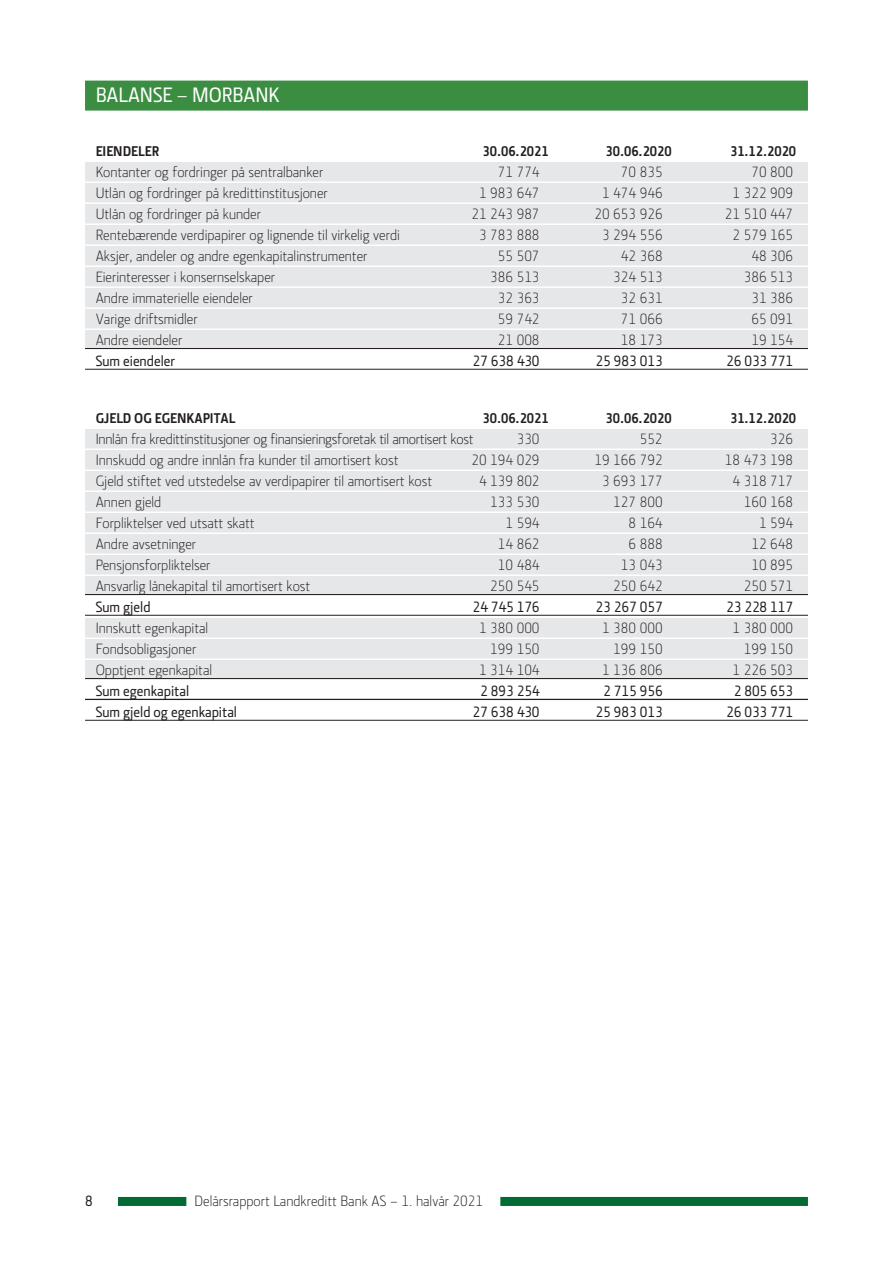
<style>
.page{position:relative;width:893px;height:1263px;background:#fff}
.page>*{position:absolute;margin:0;border:0;box-sizing:border-box;transform-origin:0 0}
.TABELL_Overskrift{font:500 21px "Section LK";color:#fff}
.TABELL_Brød{font:300 15px "Section LK";color:#231f20}
.TABELL_Sum_strekover{font:500 15px "Section LK";color:#231f20}
.TABELL_Mellomtittel{font:700 14.25px "Section LK";color:#231f20}
</style>
<div class="page">
<div style="left:118px;top:1197px;width:68px;height:9px;background:#006b32"></div>
<div style="left:500px;top:1197px;width:308px;height:9px;background:#006b32"></div>
<div style="left:85px;top:81px;width:723px;height:30px;background:#3b8d41"></div>
<div style="left:85px;top:162px;width:723px;height:19px;background:#e6e7e9"></div>
<div style="left:85px;top:183px;width:723px;height:19px;background:#e6e7e9"></div>
<div style="left:85px;top:204px;width:723px;height:19px;background:#e6e7e9"></div>
<div style="left:85px;top:225px;width:723px;height:19px;background:#e6e7e9"></div>
<div style="left:85px;top:246px;width:723px;height:19px;background:#e6e7e9"></div>
<div style="left:85px;top:267px;width:723px;height:19px;background:#e6e7e9"></div>
<div style="left:85px;top:288px;width:723px;height:19px;background:#e6e7e9"></div>
<div style="left:85px;top:309px;width:723px;height:19px;background:#e6e7e9"></div>
<div style="left:85px;top:330px;width:723px;height:19px;background:#e6e7e9"></div>
<hr style="left:85px;top:348px;width:723px;height:1px;background:#231f20">
<hr style="left:85px;top:369px;width:723px;height:1px;background:#231f20">
<div style="left:85px;top:429px;width:723px;height:19px;background:#e6e7e9"></div>
<div style="left:85px;top:450px;width:723px;height:19px;background:#e6e7e9"></div>
<div style="left:85px;top:471px;width:723px;height:19px;background:#e6e7e9"></div>
<div style="left:85px;top:492px;width:723px;height:19px;background:#e6e7e9"></div>
<div style="left:85px;top:513px;width:723px;height:19px;background:#e6e7e9"></div>
<div style="left:85px;top:534px;width:723px;height:19px;background:#e6e7e9"></div>
<div style="left:85px;top:555px;width:723px;height:19px;background:#e6e7e9"></div>
<div style="left:85px;top:576px;width:723px;height:19px;background:#e6e7e9"></div>
<hr style="left:85px;top:594px;width:723px;height:1px;background:#231f20">
<hr style="left:85px;top:615px;width:723px;height:1px;background:#231f20">
<div style="left:85px;top:618px;width:723px;height:19px;background:#e6e7e9"></div>
<div style="left:85px;top:639px;width:723px;height:19px;background:#e6e7e9"></div>
<div style="left:85px;top:660px;width:723px;height:19px;background:#e6e7e9"></div>
<hr style="left:85px;top:678px;width:723px;height:1px;background:#231f20">
<hr style="left:85px;top:699px;width:723px;height:1px;background:#231f20">
<hr style="left:85px;top:720px;width:723px;height:1px;background:#231f20">
<p class="TABELL_Overskrift" style="left:96px;top:83px;width:185px">BALANSE – MORBANK</p>
<p class="TABELL_Mellomtittel" style="left:96px;top:143px;width:65px">EIENDELER</p>
<p class="TABELL_Mellomtittel" style="left:483px;top:143px;width:68px">30.06.2021</p>
<p class="TABELL_Mellomtittel" style="left:606px;top:143px;width:68px">30.06.2020</p>
<p class="TABELL_Mellomtittel" style="left:730px;top:143px;width:68px">31.12.2020</p>
<p class="TABELL_Brød" style="left:96px;top:163px;width:229px">Kontanter og fordringer på sentralbanker</p>
<p class="TABELL_Brød" style="left:498px;top:163px;width:43px">71 774</p>
<p class="TABELL_Brød" style="left:621px;top:163px;width:43px">70 835</p>
<p class="TABELL_Brød" style="left:751px;top:163px;width:43px">70 800</p>
<p class="TABELL_Brød" style="left:96px;top:184px;width:234px">Utlån og fordringer på kredittinstitusjoner</p>
<p class="TABELL_Brød" style="left:479px;top:184px;width:62px">1 983 647</p>
<p class="TABELL_Brød" style="left:602px;top:184px;width:62px">1 474 946</p>
<p class="TABELL_Brød" style="left:732px;top:184px;width:62px">1 322 909</p>
<p class="TABELL_Brød" style="left:96px;top:205px;width:167px">Utlån og fordringer på kunder</p>
<p class="TABELL_Brød" style="left:471px;top:205px;width:70px">21 243 987</p>
<p class="TABELL_Brød" style="left:594px;top:205px;width:70px">20 653 926</p>
<p class="TABELL_Brød" style="left:725px;top:205px;width:70px">21 510 447</p>
<p class="TABELL_Brød" style="left:96px;top:226px;width:306px">Rentebærende verdipapirer og lignende til virkelig verdi</p>
<p class="TABELL_Brød" style="left:479px;top:226px;width:62px">3 783 888</p>
<p class="TABELL_Brød" style="left:602px;top:226px;width:62px">3 294 556</p>
<p class="TABELL_Brød" style="left:732px;top:226px;width:62px">2 579 165</p>
<p class="TABELL_Brød" style="left:96px;top:247px;width:273px">Aksjer, andeler og andre egenkapitalinstrumenter</p>
<p class="TABELL_Brød" style="left:498px;top:247px;width:43px">55 507</p>
<p class="TABELL_Brød" style="left:621px;top:247px;width:43px">42 368</p>
<p class="TABELL_Brød" style="left:751px;top:247px;width:43px">48 306</p>
<p class="TABELL_Brød" style="left:96px;top:268px;width:181px">Eierinteresser i konsernselskaper</p>
<p class="TABELL_Brød" style="left:490px;top:268px;width:51px">386 513</p>
<p class="TABELL_Brød" style="left:613px;top:268px;width:51px">324 513</p>
<p class="TABELL_Brød" style="left:744px;top:268px;width:51px">386 513</p>
<p class="TABELL_Brød" style="left:96px;top:289px;width:159px">Andre immaterielle eiendeler</p>
<p class="TABELL_Brød" style="left:498px;top:289px;width:43px">32 363</p>
<p class="TABELL_Brød" style="left:621px;top:289px;width:43px">32 631</p>
<p class="TABELL_Brød" style="left:751px;top:289px;width:43px">31 386</p>
<p class="TABELL_Brød" style="left:96px;top:310px;width:104px">Varige driftsmidler</p>
<p class="TABELL_Brød" style="left:498px;top:310px;width:43px">59 742</p>
<p class="TABELL_Brød" style="left:621px;top:310px;width:43px">71 066</p>
<p class="TABELL_Brød" style="left:751px;top:310px;width:43px">65 091</p>
<p class="TABELL_Brød" style="left:96px;top:331px;width:88px">Andre eiendeler</p>
<p class="TABELL_Brød" style="left:498px;top:331px;width:43px">21 008</p>
<p class="TABELL_Brød" style="left:621px;top:331px;width:43px">18 173</p>
<p class="TABELL_Brød" style="left:751px;top:331px;width:43px">19 154</p>
<p class="TABELL_Sum_strekover" style="left:96px;top:352px;width:81px">Sum eiendeler</p>
<p class="TABELL_Sum_strekover" style="left:473px;top:352px;width:68px">27 638 430</p>
<p class="TABELL_Sum_strekover" style="left:596px;top:352px;width:68px">25 983 013</p>
<p class="TABELL_Sum_strekover" style="left:726px;top:352px;width:68px">26 033 771</p>
<p class="TABELL_Mellomtittel" style="left:96px;top:410px;width:141px">GJELD OG EGENKAPITAL</p>
<p class="TABELL_Mellomtittel" style="left:483px;top:410px;width:68px">30.06.2021</p>
<p class="TABELL_Mellomtittel" style="left:606px;top:410px;width:68px">30.06.2020</p>
<p class="TABELL_Mellomtittel" style="left:730px;top:410px;width:68px">31.12.2020</p>
<p class="TABELL_Brød" style="left:96px;top:430px;width:379px">Innlån fra kredittinstitusjoner og finansieringsforetak til amortisert kost</p>
<p class="TABELL_Brød" style="left:517px;top:430px;width:24px">330</p>
<p class="TABELL_Brød" style="left:640px;top:430px;width:24px">552</p>
<p class="TABELL_Brød" style="left:770px;top:430px;width:24px">326</p>
<p class="TABELL_Brød" style="left:96px;top:451px;width:304px">Innskudd og andre innlån fra kunder til amortisert kost</p>
<p class="TABELL_Brød" style="left:471px;top:451px;width:70px">20 194 029</p>
<p class="TABELL_Brød" style="left:594px;top:451px;width:70px">19 166 792</p>
<p class="TABELL_Brød" style="left:725px;top:451px;width:70px">18 473 198</p>
<p class="TABELL_Brød" style="left:96px;top:472px;width:338px">Gjeld stiftet ved utstedelse av verdipapirer til amortisert kost</p>
<p class="TABELL_Brød" style="left:479px;top:472px;width:62px">4 139 802</p>
<p class="TABELL_Brød" style="left:602px;top:472px;width:62px">3 693 177</p>
<p class="TABELL_Brød" style="left:732px;top:472px;width:62px">4 318 717</p>
<p class="TABELL_Brød" style="left:96px;top:493px;width:67px">Annen gjeld</p>
<p class="TABELL_Brød" style="left:490px;top:493px;width:51px">133 530</p>
<p class="TABELL_Brød" style="left:613px;top:493px;width:51px">127 800</p>
<p class="TABELL_Brød" style="left:744px;top:493px;width:51px">160 168</p>
<p class="TABELL_Brød" style="left:96px;top:514px;width:161px">Forpliktelser ved utsatt skatt</p>
<p class="TABELL_Brød" style="left:505px;top:514px;width:36px">1 594</p>
<p class="TABELL_Brød" style="left:628px;top:514px;width:36px">8 164</p>
<p class="TABELL_Brød" style="left:759px;top:514px;width:36px">1 594</p>
<p class="TABELL_Brød" style="left:96px;top:535px;width:102px">Andre avsetninger</p>
<p class="TABELL_Brød" style="left:498px;top:535px;width:43px">14 862</p>
<p class="TABELL_Brød" style="left:628px;top:535px;width:36px">6 888</p>
<p class="TABELL_Brød" style="left:751px;top:535px;width:43px">12 648</p>
<p class="TABELL_Brød" style="left:96px;top:556px;width:116px">Pensjonsforpliktelser</p>
<p class="TABELL_Brød" style="left:498px;top:556px;width:43px">10 484</p>
<p class="TABELL_Brød" style="left:621px;top:556px;width:43px">13 043</p>
<p class="TABELL_Brød" style="left:751px;top:556px;width:43px">10 895</p>
<p class="TABELL_Brød" style="left:96px;top:577px;width:216px">Ansvarlig lånekapital til amortisert kost</p>
<p class="TABELL_Brød" style="left:490px;top:577px;width:51px">250 545</p>
<p class="TABELL_Brød" style="left:613px;top:577px;width:51px">250 642</p>
<p class="TABELL_Brød" style="left:744px;top:577px;width:51px">250 571</p>
<p class="TABELL_Sum_strekover" style="left:96px;top:598px;width:56px">Sum gjeld</p>
<p class="TABELL_Sum_strekover" style="left:473px;top:598px;width:68px">24 745 176</p>
<p class="TABELL_Sum_strekover" style="left:596px;top:598px;width:68px">23 267 057</p>
<p class="TABELL_Sum_strekover" style="left:726px;top:598px;width:68px">23 228 117</p>
<p class="TABELL_Brød" style="left:96px;top:619px;width:114px">Innskutt egenkapital</p>
<p class="TABELL_Brød" style="left:479px;top:619px;width:62px">1 380 000</p>
<p class="TABELL_Brød" style="left:602px;top:619px;width:62px">1 380 000</p>
<p class="TABELL_Brød" style="left:732px;top:619px;width:62px">1 380 000</p>
<p class="TABELL_Brød" style="left:96px;top:640px;width:102px">Fondsobligasjoner</p>
<p class="TABELL_Brød" style="left:490px;top:640px;width:51px">199 150</p>
<p class="TABELL_Brød" style="left:613px;top:640px;width:51px">199 150</p>
<p class="TABELL_Brød" style="left:744px;top:640px;width:51px">199 150</p>
<p class="TABELL_Brød" style="left:96px;top:661px;width:118px">Opptjent egenkapital</p>
<p class="TABELL_Brød" style="left:479px;top:661px;width:62px">1 314 104</p>
<p class="TABELL_Brød" style="left:602px;top:661px;width:62px">1 136 806</p>
<p class="TABELL_Brød" style="left:732px;top:661px;width:62px">1 226 503</p>
<p class="TABELL_Sum_strekover" style="left:96px;top:682px;width:95px">Sum egenkapital</p>
<p class="TABELL_Sum_strekover" style="left:480px;top:682px;width:61px">2 893 254</p>
<p class="TABELL_Sum_strekover" style="left:603px;top:682px;width:61px">2 715 956</p>
<p class="TABELL_Sum_strekover" style="left:734px;top:682px;width:61px">2 805 653</p>
<p class="TABELL_Sum_strekover" style="left:96px;top:703px;width:143px">Sum gjeld og egenkapital</p>
<p class="TABELL_Sum_strekover" style="left:473px;top:703px;width:68px">27 638 430</p>
<p class="TABELL_Sum_strekover" style="left:596px;top:703px;width:68px">25 983 013</p>
<p class="TABELL_Sum_strekover" style="left:726px;top:703px;width:68px">26 033 771</p>
<p class="TABELL_Sum_strekover" style="left:85px;top:1192px;width:9px">8</p>
<p class="TABELL_Brød" style="left:195px;top:1192px;width:290px">Delårsrapport Landkreditt Bank AS – 1. halvår 2021</p>
</div>
